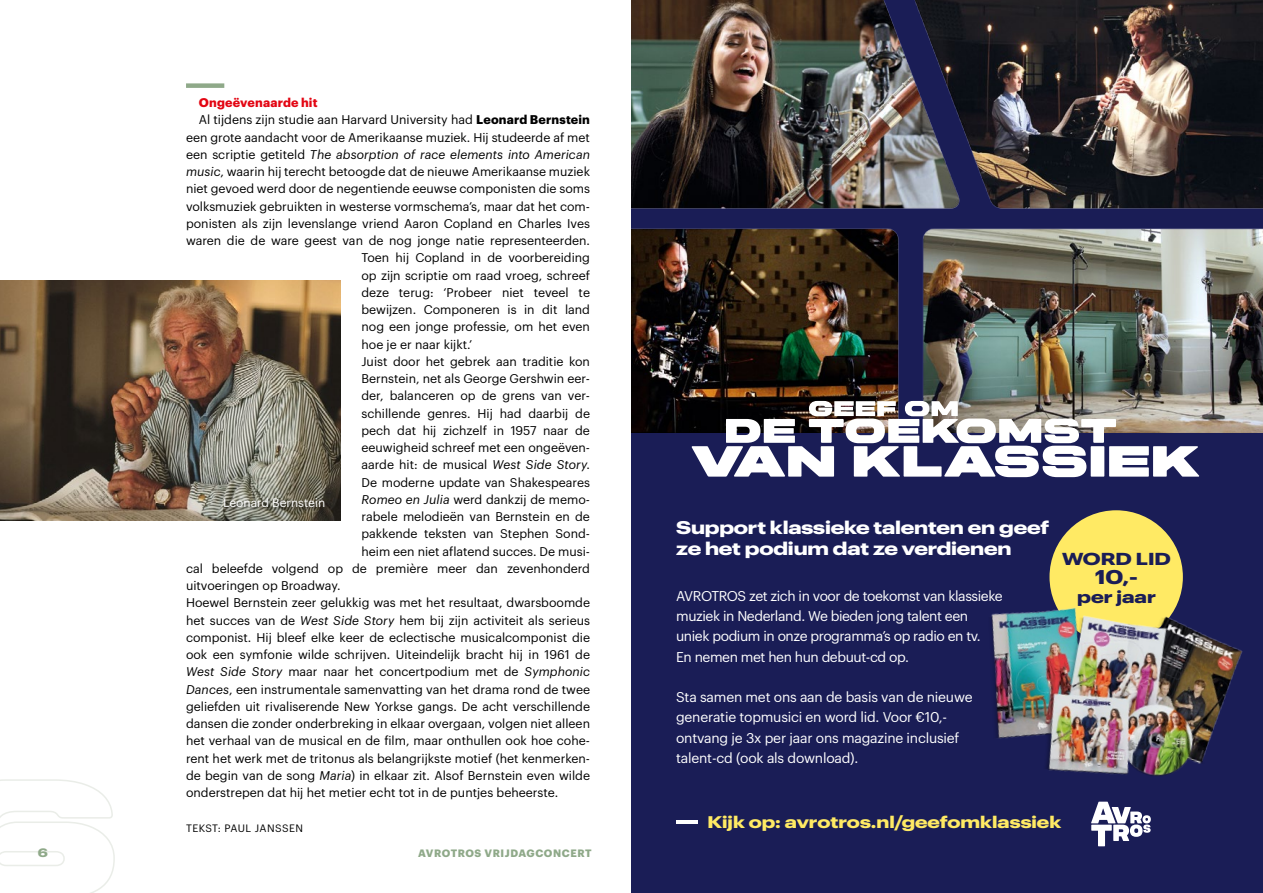
<style>
.page{position:relative;width:1263px;height:893px;background:#fff}
.page>*{position:absolute;margin:0;border:0;box-sizing:border-box;transform-origin:0 0}
.t1{font:700 19.5px "Graphik Wide";color:#1a1d56}
.t2{font:700 18px/21px "Graphik Wide";letter-spacing:-.01em;color:#fff}
.t3{font:700 16.95px "Graphik Wide";color:#1a1d56}
.t4{font:700 16.5px "Graphik Wide";color:#ffea64}
.t5{font:13.8px/20.2px "Graphik";letter-spacing:-.03em;color:#fff}
.Body{font:12.3px/17.2px "Graphik";color:#000;text-align:justify}
.Body_1e_alinea{font:12.3px "Graphik";color:#000}
.Body_1e_alinea-2{font:italic 12.3px "Graphik";letter-spacing:.005em;color:#000}
.Subkopje_rood{font:700 12.3px "Graphik";letter-spacing:.015em;color:#e30613}
.Fotobijschrift{font:12px "Graphik";color:#fff}
.t6{font:700 12px "Graphik Wide";color:#8fa989}
.t7{font:700 10.5px "Graphik";letter-spacing:.055em;color:#8fa989}
.Body-2{font:10.5px "Graphik";letter-spacing:.045em;color:#000}
.s1{font-weight:700}
.s2{font-style:normal}
.s3{font-style:italic}
</style>
<div class="page">
<div style="left:186px;top:83px;width:38px;height:5px;background:#8fa989"></div>
<div style="left:631px;top:0;width:632px;height:893px;background:#1a1d56"></div>
<img style="left:631px;top:0;width:632px;height:432px">
<hr style="left:676px;top:821px;width:22px;height:3px;background:#fff">
<svg style="left:692px;top:401px;width:507px;height:76px"></svg>
<svg style="left:1091px;top:825px;width:60px;height:21px"></svg>
<div style="left:1049px;top:510px;width:134px;height:134px;background:#ffea64;border-radius:50%"></div>
<img style="left:991px;top:554px;width:252px;height:271px">
<img style="left:0;top:280px;width:340px;height:241px">
<div style="left:224px;top:497px;width:104px;height:14px;background:#000;opacity:.75"></div>
<p class="Subkopje_rood" style="left:199px;top:93px;width:120px">Ongeëvenaarde hit</p>
<p class="Body_1e_alinea" style="left:199px;top:111px;width:393px">Al tijdens zijn studie aan Harvard University had <span class="s1">Leonard Bernstein</span></p>
<p class="Body_1e_alinea" style="left:186px;top:128px;width:405px">een grote aandacht voor de Amerikaanse muziek. Hij studeerde af met</p>
<p class="Body_1e_alinea-2" style="left:186px;top:145px;width:405px"><span class="s2">een scriptie getiteld</span> The absorption of race elements into American</p>
<p class="Body_1e_alinea" style="left:186px;top:162px;width:405px"><span class="s3">music</span>, waarin hij terecht betoogde dat de nieuwe Amerikaanse muziek</p>
<p class="Body_1e_alinea" style="left:186px;top:180px;width:405px">niet gevoed werd door de negentiende eeuwse componisten die soms</p>
<p class="Body_1e_alinea" style="left:186px;top:197px;width:405px">volksmuziek gebruikten in westerse vormschema’s, maar dat het com-</p>
<p class="Body_1e_alinea" style="left:186px;top:214px;width:405px">ponisten als zijn levenslange vriend Aaron Copland en Charles Ives</p>
<p class="Body_1e_alinea" style="left:186px;top:231px;width:405px">waren die de ware geest van de nog jonge natie representeerden.</p>
<p class="Body_1e_alinea" style="left:361px;top:249px;width:230px">Toen hij Copland in de voorbereiding</p>
<p class="Body_1e_alinea" style="left:361px;top:266px;width:230px">op zijn scriptie om raad vroeg, schreef</p>
<p class="Body_1e_alinea" style="left:361px;top:283px;width:230px">deze terug: ‘Probeer niet teveel te</p>
<p class="Body_1e_alinea" style="left:361px;top:300px;width:230px">bewijzen. Componeren is in dit land</p>
<p class="Body_1e_alinea" style="left:361px;top:318px;width:230px">nog een jonge professie, om het even</p>
<p class="Body_1e_alinea" style="left:361px;top:335px;width:112px">hoe je er naar kijkt.’</p>
<p class="Body" style="left:361px;top:352px;width:230px">Juist door het gebrek aan traditie kon</p>
<p class="Body" style="left:361px;top:369px;width:230px">Bernstein, net als George Gershwin eer-</p>
<p class="Body" style="left:361px;top:386px;width:230px">der, balanceren op de grens van ver-</p>
<p class="Body" style="left:361px;top:403px;width:230px">schillende genres. Hij had daarbij de</p>
<p class="Body" style="left:361px;top:421px;width:230px">pech dat hij zichzelf in 1957 naar de</p>
<p class="Body" style="left:361px;top:438px;width:230px">eeuwigheid schreef met een ongeëven-</p>
<p class="Body" style="left:361px;top:455px;width:230px">aarde hit: de musical <span class="s3">West Side Story</span>.</p>
<p class="Body" style="left:361px;top:472px;width:230px">De moderne update van Shakespeares</p>
<p class="Body" style="left:361px;top:490px;width:230px"><span class="s3">Romeo en Julia</span> werd dankzij de memo-</p>
<p class="Body" style="left:361px;top:507px;width:230px">rabele melodieën van Bernstein en de</p>
<p class="Body" style="left:361px;top:524px;width:230px">pakkende teksten van Stephen Sond-</p>
<p class="Body" style="left:361px;top:541px;width:230px">heim een niet aflatend succes. De musi-</p>
<p class="Body" style="left:186px;top:559px;width:405px">cal beleefde volgend op de première meer dan zevenhonderd</p>
<p class="Body" style="left:186px;top:576px;width:156px">uitvoeringen op Broadway.</p>
<p class="Body" style="left:186px;top:593px;width:405px">Hoewel Bernstein zeer gelukkig was met het resultaat, dwarsboomde het succes van de <span class="s3">West Side Story</span> hem bij zijn activiteit als serieus componist. Hij bleef elke keer de eclectische musicalcomponist die ook een symfonie wilde schrijven. Uiteindelijk bracht hij in 1961 de <span class="s3">West Side Story</span> maar naar het concertpodium met de <span class="s3">Symphonic Dances</span>, een instrumentale samenvatting van het drama rond de twee geliefden uit rivaliserende New Yorkse gangs. De acht verschillende dansen die zonder onderbreking in elkaar overgaan, volgen niet alleen het verhaal van de musical en de film, maar onthullen ook hoe cohe&shy;rent het werk met de tritonus als belangrijkste motief (het kenmerken&shy;de begin van de song <span class="s3">Maria</span>) in elkaar zit. Alsof Bernstein even wilde onderstrepen dat hij het metier echt tot in de puntjes beheerste.</p>
<p class="Body-2" style="left:186px;top:820px;width:119px">TEKST: PAUL JANSSEN</p>
<p class="Fotobijschrift" style="left:223px;top:494px;width:104px">Leonard Bernstein</p>
<p class="t6" style="left:38px;top:844px;width:12px">6</p>
<p class="t7" style="left:418px;top:845px;width:175px">AVROTROS VRIJDAGCONCERT</p>
<p class="t2" style="left:676px;top:515px;width:374px">Support klassieke talenten en geef ze het podium dat ze verdienen</p>
<p class="t3" style="left:1062px;top:545px;width:110px">WORD LID</p>
<p class="t1" style="left:1095px;top:561px;width:45px">10,-</p>
<p class="t5" style="left:676px;top:585px;width:328px">AVROTROS zet zich in voor de toekomst van klassieke</p>
<p class="t3" style="left:1077px;top:583px;width:80px">per jaar</p>
<p class="t5" style="left:676px;top:605px;width:306px">muziek in Nederland. We bieden jong talent een uniek podium in onze programma’s op radio en tv.<br>En nemen met hen hun debuut-cd op.</p>
<p class="t5" style="left:676px;top:686px;width:298px">Sta samen met ons aan de basis van de nieuwe generatie topmusici en word lid. Voor €10,- ontvang je 3x per jaar ons magazine inclusief talent-cd (ook als download).</p>
<p class="t4" style="left:708px;top:809px;width:355px">Kijk op: avrotros.nl/geefomklassiek</p>
</div>
